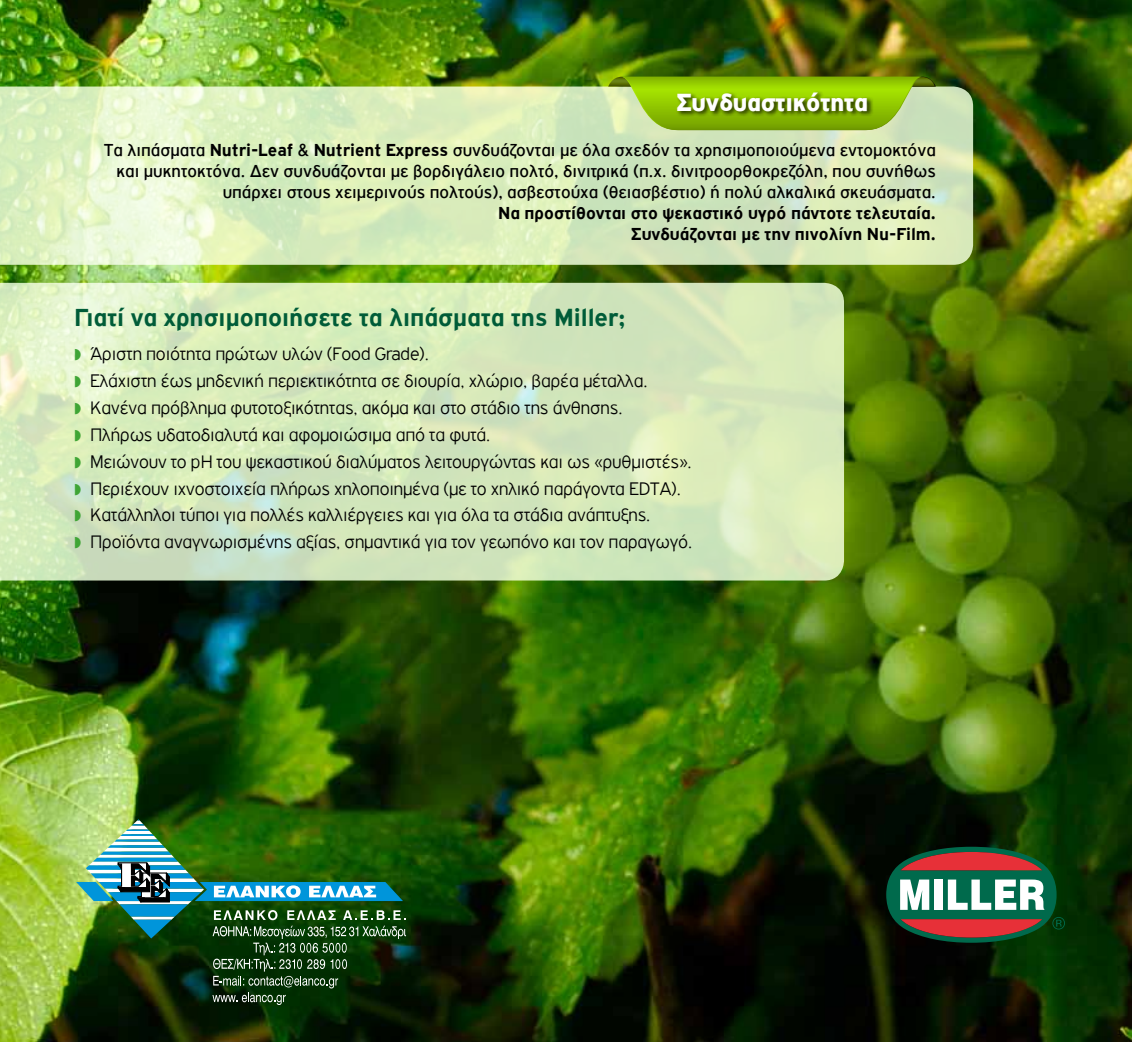
<style>
.page{position:relative;width:1132px;height:1042px;background:#fff}
.page>*{position:absolute;margin:0;border:0;box-sizing:border-box;transform-origin:0 0}
.t1{font:700 26.25px "PF Highway Gothic";color:#005c38}
.t2{font:900 26.25px "PF Highway Gothic";letter-spacing:-.01em;color:#fff}
.t3{font:300 19.25px/26.8px "PF Highway Gothic";letter-spacing:-.01em;color:#000}
.t4{font:18.38px/21px "PF Highway Gothic";color:#000;text-align:right}
.t5{font:700 18.38px/21px "PF Highway Gothic";color:#000;text-align:right}
.s1{font-weight:700}
</style>
<div class="page">
<img style="left:0;top:0;width:1131px;height:1042px">
<img style="left:76px;top:819px;width:330px;height:186px">
<svg style="left:885px;top:847px;width:179px;height:96px;background:#5c6553"></svg>
<svg style="left:0;top:87px;width:972px;height:178px;background:#daedbf"></svg>
<svg style="left:608px;top:77px;width:327px;height:53px;background:#9dc731"></svg>
<div style="left:675px;top:90px;width:198px;height:27px;background:#000;opacity:.75"></div>
<svg style="left:0;top:283px;width:843px;height:297px;background:#d6e9bd"></svg>
<svg style="left:75px;top:349px;width:11px;height:12px"></svg>
<svg style="left:75px;top:376px;width:11px;height:12px"></svg>
<svg style="left:75px;top:403px;width:11px;height:12px"></svg>
<svg style="left:75px;top:430px;width:11px;height:12px"></svg>
<svg style="left:75px;top:456px;width:11px;height:13px"></svg>
<svg style="left:75px;top:483px;width:11px;height:12px"></svg>
<svg style="left:75px;top:510px;width:11px;height:12px"></svg>
<svg style="left:75px;top:537px;width:11px;height:12px"></svg>
<h1 class="t2" style="left:676px;top:87px;width:193px">Συνδυαστικότητα</h1>
<p class="t4" style="left:104px;top:139px;width:833px">Tα λιπάσματα <span class="s1">Nutri-Leaf</span> &amp; <span class="s1">Nutrient Express</span> συνδυάζονται με όλα σχεδόν τα χρησιμοποιούμενα εντομοκτόνα και μυκητοκτόνα. Δεν συνδυάζονται με βορδιγάλειο πολτό, δινιτρικά (π.χ. δινιτροορθοκρεζόλη, που συνήθως υπάρχει στους χειμερινούς πολτούς), ασβεστούχα (θειασβέστιο) ή πολύ αλκαλικά σκευάσματα.</p>
<p class="t5" style="left:498px;top:202px;width:439px">Να προστίθονται στο ψεκαστικό υγρό πάντοτε τελευταία.<br>Συνδυάζονται με την πινολίνη Nu-Film.</p>
<h1 class="t1" style="left:74px;top:303px;width:552px">Γιατί να χρησιμοποιήσετε τα λιπάσματα της Miller;</h1>
<p class="t3" style="left:90px;top:341px;width:603px">Άριστη ποιότητα πρώτων υλών (Food Grade).<br>Eλάχιστη έως μηδενική περιεκτικότητα σε διουρία, χλώριο, βαρέα μέταλλα.<br>Κανένα πρόβλημα φυτοτοξικότητας, ακόμα και στο στάδιο της άνθησης.<br>Πλήρως υδατοδιαλυτά και αφομοιώσιμα από τα φυτά.<br>Μειώνουν το pH του ψεκαστικού διαλύματος λειτουργώντας και ως «ρυθμιστές».<br>Περιέχουν ιχνοστοιχεία πλήρως χηλοποιημένα (με το χηλικό παράγοντα EDTA).<br>Κατάλληλοι τύποι για πολλές καλλιέργειες και για όλα τα στάδια ανάπτυξης.<br>Προϊόντα αναγνωρισμένης αξίας, σημαντικά για τον γεωπόνο και τον παραγωγό.</p>
</div>
